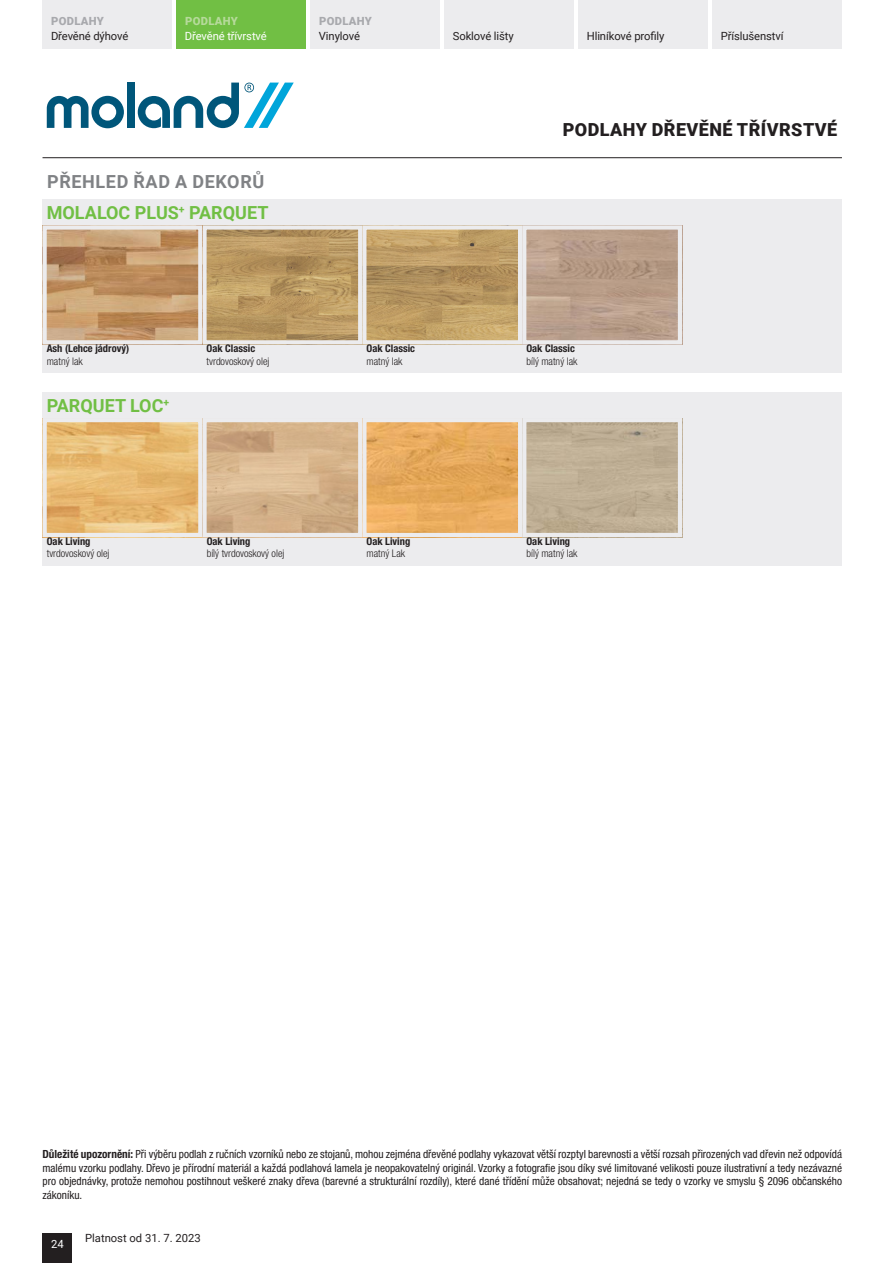
<style>
.page{position:relative;width:893px;height:1263px;background:#fff}
.page>*{position:absolute;margin:0;border:0;box-sizing:border-box;transform-origin:0 0}
.roboto_12_bold_zelená_nadpisy_mínusky{font:700 18px "Roboto";color:#71bf44}
.t1{font:900 18px "Roboto";letter-spacing:.025em;color:#231f20}
.roboto_12_bold_šedá_nadpisy{font:700 18px "Roboto";letter-spacing:.035em;color:#808285}
.texty_tabulka_7_5_b_condensed{font:condensed 11.25px/13.5px "Helvetica Neue LT Pro";color:#231f20;text-align:justify}
.t2{font:11.25px "Roboto";letter-spacing:-.01em;color:#231f20}
.t3{font:11.25px "Roboto";letter-spacing:-.01em;color:#fff}
.t4{font:900 11.25px "Roboto";letter-spacing:.025em;color:#a8a9ad}
.t5{font:900 11.25px "Roboto";letter-spacing:.025em;color:#b6da9b}
.Tabulka_hlavicka{font:300 condensed 10.5px "Helvetica Neue LT Pro";color:#231f20}
.POPISEK_7_B_TUČNÉ{font:700 condensed 10.5px "Helvetica Neue LT Pro";color:#231f20}
.s1{font-weight:700}
</style>
<div class="page">
<hr style="left:43px;top:157px;width:799px;height:1px;background:#231f20">
<div style="left:43px;top:1233px;width:29px;height:30px;background:#231f20"></div>
<div style="left:43px;top:0;width:129px;height:49px;background:#ececee"></div>
<div style="left:176px;top:0;width:130px;height:49px;background:#71bf44"></div>
<div style="left:310px;top:0;width:130px;height:49px;background:#ececee"></div>
<div style="left:444px;top:0;width:130px;height:49px;background:#ececee"></div>
<div style="left:578px;top:0;width:130px;height:49px;background:#ececee"></div>
<div style="left:712px;top:0;width:130px;height:49px;background:#ececee"></div>
<div style="left:127px;top:83px;width:7px;height:45px;background:#00567a"></div>
<svg style="left:47px;top:96px;width:77px;height:32px"></svg>
<svg style="left:138px;top:83px;width:156px;height:45px"></svg>
<div style="left:43px;top:392px;width:799px;height:174px;background:#ececee"></div>
<div style="left:43px;top:200px;width:799px;height:173px;background:#ececee"></div>
<img style="left:48px;top:423px;width:629px;height:109px">
<div style="left:43px;top:418px;width:159px;height:119px;border:4px solid #ececee"></div>
<img style="left:48px;top:230px;width:629px;height:109px">
<div style="left:202px;top:225px;width:160px;height:119px;border:4px solid #ececee"></div>
<div style="left:202px;top:418px;width:160px;height:119px;border:4px solid #ececee"></div>
<div style="left:362px;top:225px;width:160px;height:119px;border:4px solid #ececee"></div>
<div style="left:362px;top:418px;width:160px;height:119px;border:4px solid #ececee"></div>
<div style="left:43px;top:225px;width:159px;height:119px;border:4px solid #ececee"></div>
<div style="left:522px;top:225px;width:160px;height:119px;border:4px solid #ececee"></div>
<div style="left:522px;top:418px;width:160px;height:119px;border:4px solid #ececee"></div>
<p class="t4" style="left:51px;top:14px;width:54px">PODLAHY</p>
<p class="t2" style="left:51px;top:29px;width:79px">Dřevěné dýhové</p>
<p class="t5" style="left:185px;top:14px;width:54px">PODLAHY</p>
<p class="t3" style="left:185px;top:29px;width:83px">Dřevěné třívrstvé</p>
<p class="roboto_12_bold_šedá_nadpisy" style="left:47px;top:169px;width:219px">PŘEHLED ŘAD A DEKORŮ</p>
<p class="roboto_12_bold_zelená_nadpisy_mínusky" style="left:47px;top:200px;width:223px">MOLALOC PLUS<sup>+</sup> PARQUET</p>
<p class="POPISEK_7_B_TUČNÉ" style="left:47px;top:342px;width:84px">Ash (Lehce jádrový)</p>
<p class="Tabulka_hlavicka" style="left:47px;top:355px;width:38px">matný lak</p>
<p class="roboto_12_bold_zelená_nadpisy_mínusky" style="left:47px;top:393px;width:124px">PARQUET LOC<sup>+</sup></p>
<p class="POPISEK_7_B_TUČNÉ" style="left:207px;top:342px;width:50px">Oak Classic</p>
<p class="Tabulka_hlavicka" style="left:207px;top:355px;width:64px">tvrdovoskový olej</p>
<p class="t4" style="left:319px;top:14px;width:54px">PODLAHY</p>
<p class="t2" style="left:319px;top:29px;width:43px">Vinylové</p>
<p class="t2" style="left:453px;top:29px;width:62px">Soklové lišty</p>
<p class="t2" style="left:587px;top:29px;width:79px">Hliníkové profily</p>
<p class="t2" style="left:721px;top:29px;width:64px">Příslušenství</p>
<p class="POPISEK_7_B_TUČNÉ" style="left:367px;top:342px;width:50px">Oak Classic</p>
<p class="Tabulka_hlavicka" style="left:367px;top:355px;width:38px">matný lak</p>
<h1 class="t1" style="left:563px;top:117px;width:276px">PODLAHY DŘEVĚNÉ TŘÍVRSTVÉ</h1>
<p class="POPISEK_7_B_TUČNÉ" style="left:526px;top:342px;width:50px">Oak Classic</p>
<p class="Tabulka_hlavicka" style="left:526px;top:355px;width:53px">bílý matný lak</p>
<p class="POPISEK_7_B_TUČNÉ" style="left:47px;top:534px;width:45px">Oak Living</p>
<p class="Tabulka_hlavicka" style="left:47px;top:547px;width:64px">tvrdovoskový olej</p>
<p class="POPISEK_7_B_TUČNÉ" style="left:207px;top:534px;width:45px">Oak Living</p>
<p class="Tabulka_hlavicka" style="left:207px;top:547px;width:79px">bílý tvrdovoskový olej</p>
<p class="POPISEK_7_B_TUČNÉ" style="left:367px;top:534px;width:45px">Oak Living</p>
<p class="Tabulka_hlavicka" style="left:367px;top:547px;width:40px">matný Lak</p>
<p class="POPISEK_7_B_TUČNÉ" style="left:526px;top:534px;width:45px">Oak Living</p>
<p class="Tabulka_hlavicka" style="left:526px;top:547px;width:53px">bílý matný lak</p>
<p class="texty_tabulka_7_5_b_condensed" style="left:43px;top:1148px;width:801px"><span class="s1">Důležité upozornění:</span> Při výběru podlah z ručních vzorníků nebo ze stojanů, mohou zejména dřevěné podlahy vykazovat větší rozptyl barevnosti a větší rozsah přirozených vad dřevin než odpovídá malému vzorku podlahy. Dřevo je přírodní materiál a každá podlahová lamela je neopakovatelný originál. Vzorky a fotografie jsou díky své limitované velikosti pouze ilustrativní a tedy nezávazné pro objednávky, protože nemohou postihnout veškeré znaky dřeva (barevné a strukturální rozdíly), které dané třídění může obsahovat; nejedná se tedy o vzorky ve smyslu § 2096 občanského zákoníku.</p>
<p class="t3" style="left:51px;top:1236px;width:14px">24</p>
<p class="t2" style="left:85px;top:1230px;width:117px">Platnost od 31. 7. 2023</p>
</div>
